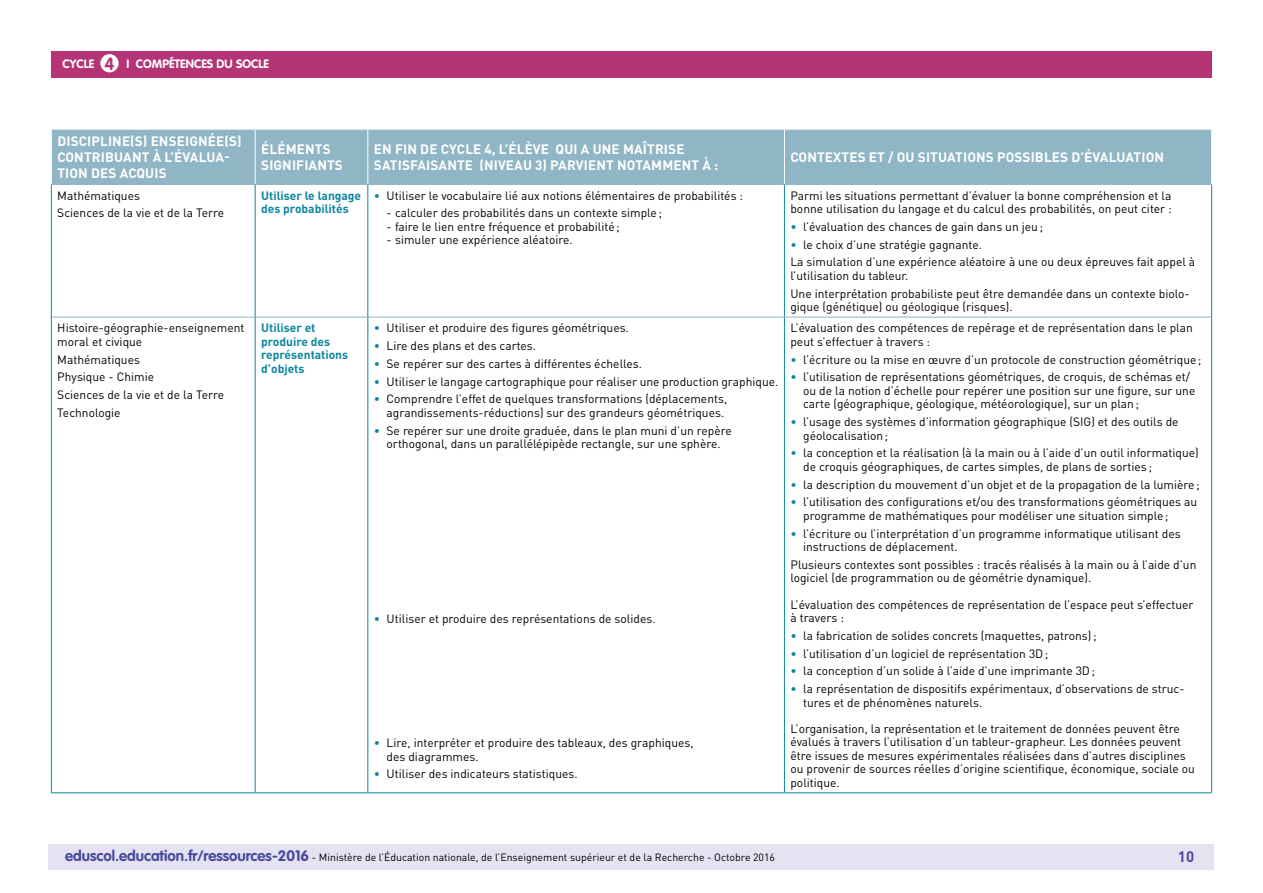
<style>
.page{position:relative;width:1263px;height:893px;background:#fff}
.page>*{position:absolute;margin:0;border:0;box-sizing:border-box;transform-origin:0 0}
.t1{font:700 17.25px "VAG Rounded Std";color:#b43476}
.t2{font:700 15px "DIN Pro";color:#4b499e}
.Titre_têtière_tablea{font:700 13.5px/16.2px "DIN Pro";letter-spacing:.01em;color:#fff}
.Texte_courant_tablea{font:12px/13.5px "DIN Pro";color:#000}
.Texte_gras_noir{font:12px/13.5px "DIN Pro";color:#000}
.Texte_gras_bleu{font:700 12px/13.5px "DIN Pro";color:#0e869e}
.t3{font:700 12px "VAG Rounded Std";color:#fff}
.t4{font:10.5px "DIN Pro";color:#000}
.s1{color:#0e869e}
.s2{font-family:"VAG Rounded Std";font-weight:700;font-size:15px;color:#4b499e}
</style>
<div class="page">
<div style="left:49px;top:844px;width:1165px;height:26px;background:#e5e3f2"></div>
<div style="left:51px;top:51px;width:1161px;height:27px;background:#b43476"></div>
<div style="left:100px;top:54px;width:19px;height:18px;background:#fff;border-radius:50%"></div>
<div style="left:52px;top:130px;width:1159px;height:54px;background:#90b5c5"></div>
<hr style="left:255px;top:130px;width:1px;height:54px;background:#fff">
<hr style="left:367px;top:130px;width:1px;height:54px;background:#fff">
<hr style="left:784px;top:130px;width:1px;height:54px;background:#fff">
<hr style="left:51px;top:184px;width:204px;height:1px;background:#90b5c5">
<hr style="left:255px;top:184px;width:113px;height:1px;background:#90b5c5">
<hr style="left:368px;top:184px;width:416px;height:1px;background:#90b5c5">
<hr style="left:784px;top:184px;width:428px;height:1px;background:#90b5c5">
<hr style="left:52px;top:317px;width:203px;height:1px;background:#90b5c5">
<hr style="left:255px;top:317px;width:113px;height:1px;background:#90b5c5">
<hr style="left:368px;top:317px;width:416px;height:1px;background:#90b5c5">
<hr style="left:784px;top:317px;width:427px;height:1px;background:#90b5c5">
<hr style="left:51px;top:185px;width:1px;height:132px;background:#0e869e">
<hr style="left:255px;top:185px;width:1px;height:132px;background:#0e869e">
<hr style="left:367px;top:185px;width:1px;height:132px;background:#0e869e">
<hr style="left:784px;top:185px;width:1px;height:132px;background:#0e869e">
<hr style="left:1211px;top:185px;width:1px;height:132px;background:#0e869e">
<hr style="left:51px;top:317px;width:1px;height:475px;background:#0e869e">
<hr style="left:255px;top:317px;width:1px;height:475px;background:#0e869e">
<hr style="left:367px;top:317px;width:1px;height:475px;background:#0e869e">
<hr style="left:784px;top:317px;width:1px;height:475px;background:#0e869e">
<hr style="left:1211px;top:317px;width:1px;height:475px;background:#0e869e">
<hr style="left:51px;top:792px;width:204px;height:1px;background:#0e869e">
<hr style="left:255px;top:792px;width:113px;height:1px;background:#0e869e">
<hr style="left:368px;top:792px;width:416px;height:1px;background:#0e869e">
<hr style="left:784px;top:792px;width:428px;height:1px;background:#0e869e">
<p class="t3" style="left:63px;top:57px;width:33px">CYCLE</p>
<p class="t3" style="left:127px;top:57px;width:144px">I COMPÉTENCES DU SOCLE</p>
<h1 class="t1" style="left:105px;top:53px;width:11px">4</h1>
<p class="Titre_têtière_tablea" style="left:57px;top:133px;width:186px">DISCIPLINE(S) ENSEIGNÉE(S)<br>CONTRIBUANT À L’ÉVALUA-<br>TION DES ACQUIS</p>
<p class="Titre_têtière_tablea" style="left:261px;top:141px;width:83px">ÉLÉMENTS<br>SIGNIFIANTS</p>
<p class="Titre_têtière_tablea" style="left:374px;top:141px;width:346px">EN FIN DE CYCLE 4, L’ÉLÈVE QUI A UNE MAÎTRISE<br>SATISFAISANTE (NIVEAU 3) PARVIENT NOTAMMENT À :</p>
<p class="Titre_têtière_tablea" style="left:790px;top:149px;width:375px">CONTEXTES ET / OU SITUATIONS POSSIBLES D’ÉVALUATION</p>
<p class="Texte_courant_tablea" style="left:57px;top:188px;width:84px">Mathématiques</p>
<p class="Texte_courant_tablea" style="left:57px;top:206px;width:168px">Sciences de la vie et de la Terre</p>
<p class="Texte_gras_bleu" style="left:261px;top:188px;width:102px">Utiliser le langage des probabilités</p>
<p class="Texte_courant_tablea" style="left:374px;top:188px;width:371px"><span class="s1">•</span> Utiliser le vocabulaire lié aux notions élémentaires de probabilités :</p>
<p class="Texte_courant_tablea" style="left:790px;top:188px;width:383px">Parmi les situations permettant d’évaluer la bonne compréhension et la bonne utilisation du langage et du calcul des probabilités, on peut citer :</p>
<p class="Texte_courant_tablea" style="left:790px;top:219px;width:254px"><span class="s1">•</span> l’évaluation des chances de gain dans un jeu;</p>
<p class="Texte_courant_tablea" style="left:790px;top:237px;width:193px"><span class="s1">•</span> le choix d’une stratégie gagnante.</p>
<p class="Texte_courant_tablea" style="left:790px;top:255px;width:406px">La simulation d’une expérience aléatoire à une ou deux épreuves fait appel à l’utilisation du tableur.</p>
<p class="Texte_courant_tablea" style="left:790px;top:286px;width:401px">Une interprétation probabiliste peut être demandée dans un contexte biolo&shy;gique (génétique) ou géologique (risques).</p>
<p class="Texte_courant_tablea" style="left:387px;top:206px;width:277px">- calculer des probabilités dans un contexte simple;</p>
<p class="Texte_courant_tablea" style="left:387px;top:219px;width:235px">- faire le lien entre fréquence et probabilité;</p>
<p class="Texte_courant_tablea" style="left:387px;top:233px;width:188px">- simuler une expérience aléatoire.</p>
<p class="Texte_courant_tablea" style="left:57px;top:321px;width:189px">Histoire-géographie-enseignement moral et civique</p>
<p class="Texte_courant_tablea" style="left:57px;top:352px;width:84px">Mathématiques</p>
<p class="Texte_courant_tablea" style="left:57px;top:370px;width:98px">Physique - Chimie</p>
<p class="Texte_courant_tablea" style="left:57px;top:388px;width:168px">Sciences de la vie et de la Terre</p>
<p class="Texte_courant_tablea" style="left:57px;top:405px;width:65px">Technologie</p>
<p class="Texte_gras_bleu" style="left:261px;top:321px;width:89px">Utiliser et produire des représentations d’objets</p>
<p class="Texte_courant_tablea" style="left:374px;top:321px;width:257px"><span class="s1">•</span> Utiliser et produire des figures géométriques.</p>
<p class="Texte_courant_tablea" style="left:374px;top:339px;width:164px"><span class="s1">•</span> Lire des plans et des cartes.</p>
<p class="Texte_courant_tablea" style="left:374px;top:356px;width:270px"><span class="s1">•</span> Se repérer sur des cartes à différentes échelles.</p>
<p class="Texte_courant_tablea" style="left:374px;top:374px;width:406px"><span class="s1">•</span> Utiliser le langage cartographique pour réaliser une production graphique.</p>
<p class="Texte_courant_tablea" style="left:374px;top:392px;width:355px;text-align:right"><span class="s1">•</span> Comprendre l’effet de quelques transformations (déplacements, agrandissements-réductions) sur des grandeurs géométriques.</p>
<p class="Texte_courant_tablea" style="left:374px;top:423px;width:359px;text-align:center"><span class="s1">•</span> Se repérer sur une droite graduée, dans le plan muni d’un repère orthogonal, dans un parallélépipède rectangle, sur une sphère.</p>
<p class="Texte_courant_tablea" style="left:374px;top:612px;width:283px"><span class="s1">•</span> Utiliser et produire des représentations de solides.</p>
<p class="Texte_courant_tablea" style="left:387px;top:736px;width:309px;text-indent:-13px"><span class="s1">•</span> Lire, interpréter et produire des tableaux, des graphiques, des diagrammes.</p>
<p class="Texte_courant_tablea" style="left:374px;top:767px;width:205px"><span class="s1">•</span> Utiliser des indicateurs statistiques.</p>
<p class="Texte_gras_noir" style="left:790px;top:321px;width:404px">L’évaluation des compétences de repérage et de représentation dans le plan peut s’effectuer à travers :</p>
<p class="Texte_courant_tablea" style="left:790px;top:352px;width:413px"><span class="s1">•</span> l’écriture ou la mise en œuvre d’un protocole de construction géométrique;</p>
<p class="Texte_courant_tablea" style="left:803px;top:370px;width:394px;text-indent:-13px"><span class="s1">•</span> l’utilisation de représentations géométriques, de croquis, de schémas et/ ou de la notion d’échelle pour repérer une position sur une figure, sur une carte (géographique, géologique, météorologique), sur un plan;</p>
<p class="Texte_courant_tablea" style="left:803px;top:415px;width:377px;text-indent:-13px"><span class="s1">•</span> l’usage des systèmes d’information géographique (SIG) et des outils de géolocalisation;</p>
<p class="Texte_courant_tablea" style="left:803px;top:446px;width:397px;text-indent:-13px"><span class="s1">•</span> la conception et la réalisation (à la main ou à l’aide d’un outil informatique) de croquis géographiques, de cartes simples, de plans de sorties ;</p>
<p class="Texte_courant_tablea" style="left:790px;top:477px;width:411px"><span class="s1">•</span> la description du mouvement d’un objet et de la propagation de la lumière;</p>
<p class="Texte_courant_tablea" style="left:803px;top:495px;width:395px;text-indent:-13px"><span class="s1">•</span> l’utilisation des configurations et/ou des transformations géométriques au programme de mathématiques pour modéliser une situation simple;</p>
<p class="Texte_courant_tablea" style="left:803px;top:526px;width:379px;text-indent:-13px"><span class="s1">•</span> l’écriture ou l’interprétation d’un programme informatique utilisant des instructions de déplacement.</p>
<p class="Texte_courant_tablea" style="left:790px;top:557px;width:407px">Plusieurs contextes sont possibles : tracés réalisés à la main ou à l’aide d’un logiciel (de programmation ou de géométrie dynamique).</p>
<p class="Texte_courant_tablea" style="left:790px;top:597px;width:405px">L’évaluation des compétences de représentation de l’espace peut s’effectuer à travers :</p>
<p class="Texte_courant_tablea" style="left:790px;top:628px;width:308px"><span class="s1">•</span> la fabrication de solides concrets (maquettes, patrons);</p>
<p class="Texte_courant_tablea" style="left:790px;top:646px;width:259px"><span class="s1">•</span> l’utilisation d’un logiciel de représentation 3D;</p>
<p class="Texte_courant_tablea" style="left:790px;top:664px;width:306px"><span class="s1">•</span> la conception d’un solide à l’aide d’une imprimante 3D;</p>
<p class="Texte_courant_tablea" style="left:803px;top:682px;width:383px;text-indent:-13px"><span class="s1">•</span> la représentation de dispositifs expérimentaux, d’observations de struc&shy;tures et de phénomènes naturels.</p>
<p class="Texte_courant_tablea" style="left:790px;top:721px;width:406px">L’organisation, la représentation et le traitement de données peuvent être évalués à travers l’utilisation d’un tableur-grapheur. Les données peuvent être issues de mesures expérimentales réalisées dans d’autres disciplines ou provenir de sources réelles d’origine scientifique, économique, sociale ou politique.</p>
<p class="t4" style="left:65px;top:850px;width:711px"><span class="s2">eduscol.education.fr/ressources-2016</span> - Ministère de l’Éducation nationale, de l’Enseignement supérieur et de la Recherche - Octobre 2016</p>
<p class="t2" style="left:1178px;top:846px;width:18px">10</p>
</div>
